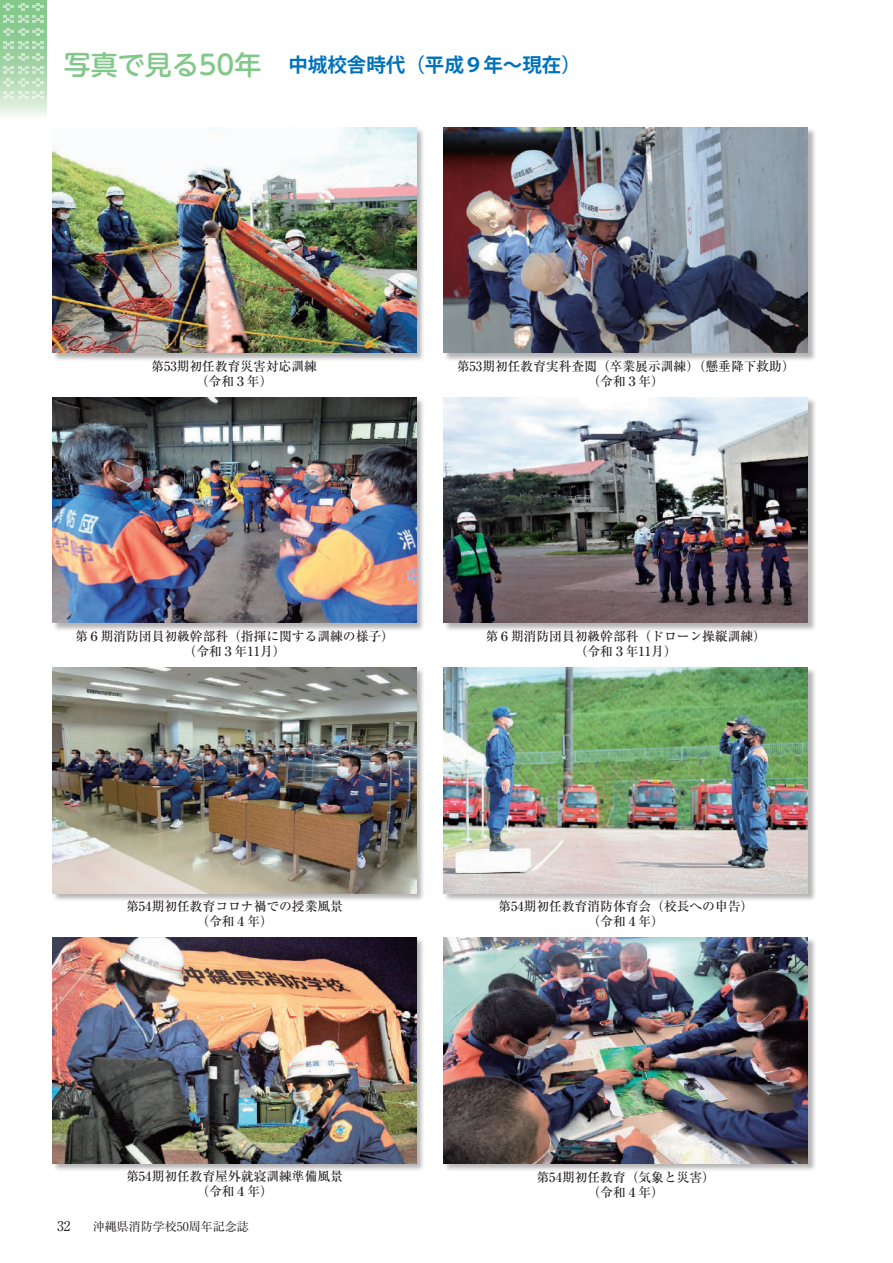
<style>
.page{position:relative;width:893px;height:1263px;background:#fff}
.page>*{position:absolute;margin:0;border:0;box-sizing:border-box;transform-origin:0 0}
.t1{font:700 19.5px "Koz Go Pro";color:#0072bc}
.t2{font:13.5px "Ryumin Pro";color:#231f20}
.t3{font:500 12.75px/15px "Ryumin Pro";color:#231f20;text-align:center}
.t4{font:12px "Ryumin Pro";color:#231f20}
.s1{font-family:"UD Shin M Go Pro";font-weight:500;font-size:27px;color:#83c88b}
</style>
<div class="page">
<svg style="left:0;top:0;width:47px;height:116px;background:#bee0c0"></svg>
<svg style="left:3px;top:3px;width:40px;height:96px;background:#acd9b0"></svg>
<div style="left:52px;top:127px;width:374px;height:235px;background:#231f20;opacity:.34"></div>
<img style="left:52px;top:128px;width:365px;height:225px">
<div style="left:443px;top:127px;width:374px;height:235px;background:#231f20;opacity:.34"></div>
<img style="left:444px;top:128px;width:364px;height:225px">
<div style="left:52px;top:397px;width:374px;height:235px;background:#231f20;opacity:.34"></div>
<img style="left:52px;top:398px;width:365px;height:225px">
<div style="left:443px;top:397px;width:374px;height:235px;background:#231f20;opacity:.34"></div>
<img style="left:444px;top:398px;width:364px;height:225px">
<div style="left:52px;top:667px;width:374px;height:235px;background:#231f20;opacity:.34"></div>
<img style="left:52px;top:668px;width:365px;height:225px">
<div style="left:443px;top:667px;width:374px;height:235px;background:#231f20;opacity:.34"></div>
<img style="left:444px;top:668px;width:364px;height:225px">
<div style="left:52px;top:937px;width:374px;height:235px;background:#231f20;opacity:.34"></div>
<img style="left:52px;top:938px;width:365px;height:225px">
<div style="left:443px;top:937px;width:374px;height:235px;background:#231f20;opacity:.34"></div>
<img style="left:444px;top:938px;width:364px;height:225px">
<h1 class="t1" style="left:64px;top:52px;width:519px"><span class="s1">写真で見る50年　</span>中城校舎時代（平成９年～現在）</h1>
<p class="t3" style="left:151px;top:357px;width:167px">第53期初任教育災害対応訓練（令和３年）</p>
<p class="t3" style="left:457px;top:357px;width:339px">第53期初任教育実科査閲（卒業展示訓練）（懸垂降下救助）（令和３年）</p>
<p class="t3" style="left:75px;top:627px;width:320px">第６期消防団員初級幹部科（指揮に関する訓練の様子）（令和３年11月）</p>
<p class="t3" style="left:485px;top:627px;width:282px">第６期消防団員初級幹部科（ドローン操縦訓練）（令和３年11月）</p>
<p class="t3" style="left:126px;top:897px;width:218px">第54期初任教育コロナ禍での授業風景（令和４年）</p>
<p class="t3" style="left:498px;top:897px;width:256px">第54期初任教育消防体育会（校長への申告）（令和４年）</p>
<p class="t3" style="left:126px;top:1167px;width:218px">第54期初任教育屋外就寝訓練準備風景（令和４年）</p>
<p class="t3" style="left:536px;top:1169px;width:180px">第54期初任教育（気象と災害）（令和４年）</p>
<p class="t2" style="left:57px;top:1215px;width:15px">32</p>
<p class="t4" style="left:93px;top:1217px;width:158px">沖縄県消防学校50周年記念誌</p>
</div>
